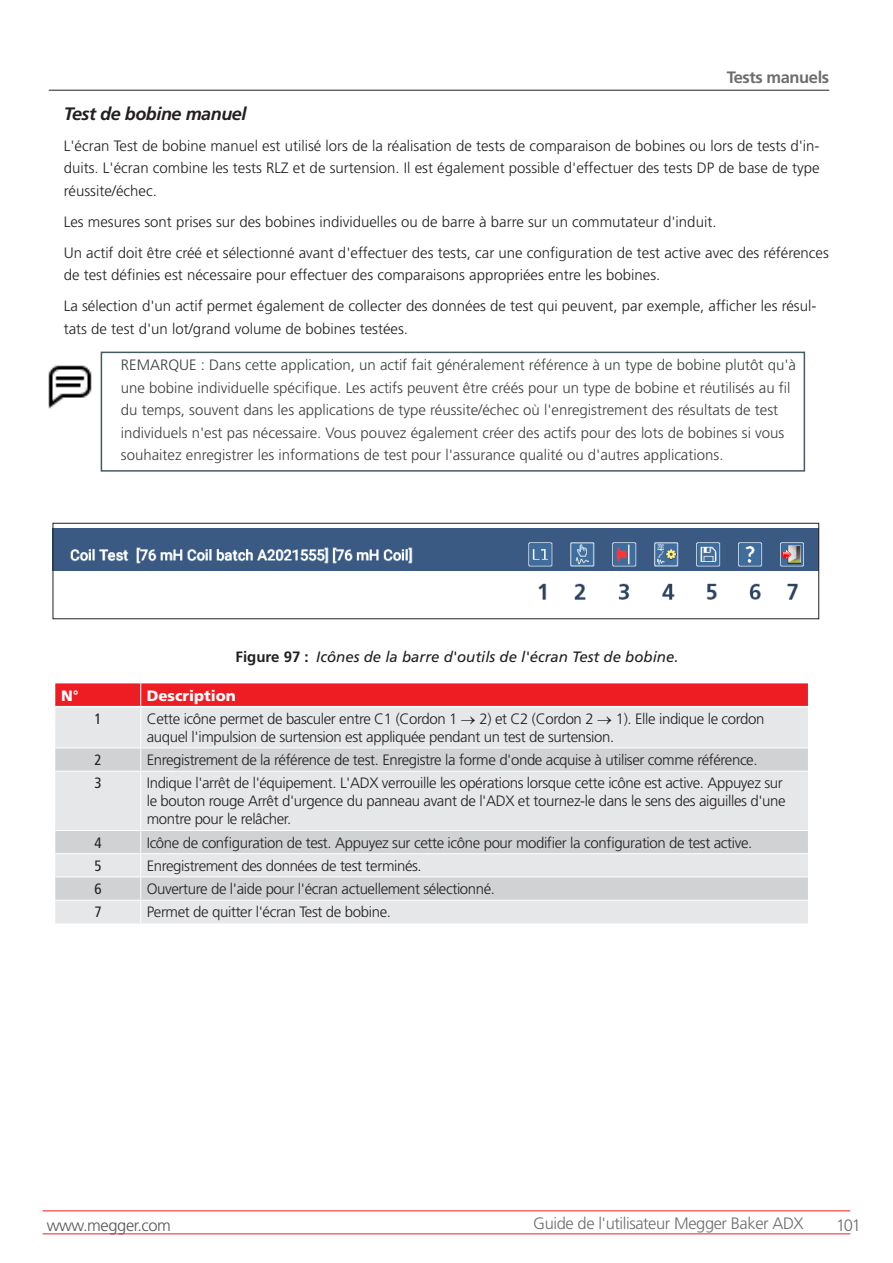
<style>
.page{position:relative;width:893px;height:1263px;background:#fff}
.page>*{position:absolute;margin:0;border:0;box-sizing:border-box;transform-origin:0 0}
.Body{font:italic 700 18px "Frutiger LT Pro";letter-spacing:-.025em;color:#231f20}
.t1{font:300 16.5px "Frutiger LT Pro";letter-spacing:-.025em;color:#6c6d70}
.t2{font:300 16.5px "Frutiger LT Pro";letter-spacing:-.025em;color:#57585a}
.t3{font:700 16.5px "Frutiger LT Pro";letter-spacing:-.025em;color:#6c6d70}
.Table_Text{font:300 15px/18px "Frutiger LT Pro";letter-spacing:-.025em;color:#231f20}
.Body-2{font:300 15px/22.5px "Frutiger LT Pro";color:#231f20}
.Note_and_Notice{font:300 15px/22.5px "Frutiger LT Pro";color:#3e3e3f}
.t4{font:italic 15px "Frutiger LT Pro";color:#231f20}
.Table_Header{font:900 15px "Frutiger LT Pro";color:#fff}
.Table_Item_Center{font:condensed 15px "Frutiger LT Pro";color:#231f20}
.s1{font-weight:700;font-style:normal}
</style>
<div class="page">
<img style="left:48px;top:365px;width:44px;height:44px">
<div style="left:101px;top:352px;width:704px;height:120px;border:2px solid #455b64"></div>
<img style="left:55px;top:528px;width:762px;height:72px">
<div style="left:53px;top:523px;width:766px;height:96px;border:1px solid #231f20"></div>
<div style="left:55px;top:707px;width:753px;height:216px;background:#e6e7e9"></div>
<svg style="left:55px;top:748px;width:753px;height:152px;background:#dcdddf"></svg>
<svg style="left:55px;top:683px;width:753px;height:23px;background:#ee2228"></svg>
<hr style="left:140px;top:707px;width:1px;height:40px;background:#fff">
<hr style="left:55px;top:747px;width:86px;height:1px;background:#fff">
<hr style="left:141px;top:747px;width:667px;height:1px;background:#fff">
<svg style="left:140px;top:748px;width:1px;height:23px"></svg>
<hr style="left:55px;top:771px;width:86px;height:1px;background:#fff">
<hr style="left:141px;top:771px;width:667px;height:1px;background:#fff">
<hr style="left:140px;top:771px;width:1px;height:59px;background:#fff">
<hr style="left:55px;top:830px;width:86px;height:1px;background:#fff">
<hr style="left:141px;top:830px;width:667px;height:1px;background:#fff">
<hr style="left:55px;top:853px;width:86px;height:1px;background:#fff">
<hr style="left:141px;top:853px;width:667px;height:1px;background:#fff">
<hr style="left:55px;top:876px;width:86px;height:1px;background:#fff">
<hr style="left:141px;top:876px;width:667px;height:1px;background:#fff">
<hr style="left:55px;top:900px;width:86px;height:1px;background:#fff">
<hr style="left:141px;top:900px;width:667px;height:1px;background:#fff">
<svg style="left:140px;top:831px;width:1px;height:92px"></svg>
<hr style="left:49px;top:90px;width:780px;height:1px;background:#231f20">
<hr style="left:43px;top:1210px;width:807px;height:1px;background:#ee1d23">
<hr style="left:43px;top:1233px;width:807px;height:1px;background:#ee1d23">
<p class="t3" style="left:727px;top:67px;width:104px">Tests manuels</p>
<p class="Body" style="left:64px;top:103px;width:184px">Test de bobine manuel</p>
<p class="Body-2" style="left:64px;top:134px;width:757px;text-align:justify">L'écran Test de bobine manuel est utilisé lors de la réalisation de tests de comparaison de bobines ou lors de tests d'in&shy;duits. L'écran combine les tests RLZ et de surtension. Il est également possible d'effectuer des tests DP de base de type réussite/échec.</p>
<p class="Body-2" style="left:64px;top:210px;width:654px">Les mesures sont prises sur des bobines individuelles ou de barre à barre sur un commutateur d'induit.</p>
<p class="Body-2" style="left:64px;top:241px;width:767px">Un actif doit être créé et sélectionné avant d'effectuer des tests, car une configuration de test active avec des références de test définies est nécessaire pour effectuer des comparaisons appropriées entre les bobines.</p>
<p class="Body-2" style="left:64px;top:295px;width:754px">La sélection d'un actif permet également de collecter des données de test qui peuvent, par exemple, afficher les résul&shy;tats de test d'un lot/grand volume de bobines testées.</p>
<p class="Note_and_Notice" style="left:121px;top:354px;width:677px">REMARQUE : Dans cette application, un actif fait généralement référence à un type de bobine plutôt qu'à une bobine individuelle spécifique. Les actifs peuvent être créés pour un type de bobine et réutilisés au fil du temps, souvent dans les applications de type réussite/échec où l'enregistrement des résultats de test individuels n'est pas nécessaire. Vous pouvez également créer des actifs pour des lots de bobines si vous souhaitez enregistrer les informations de test pour l'assurance qualité ou d'autres applications.</p>
<p class="t4" style="left:236px;top:648px;width:444px"><span class="s1">Figure 97 :</span> Icônes de la barre d'outils de l'écran Test de bobine.</p>
<p class="Table_Header" style="left:61px;top:686px;width:19px">N°</p>
<p class="Table_Header" style="left:147px;top:686px;width:91px">Description</p>
<p class="Table_Item_Center" style="left:94px;top:710px;width:9px">1</p>
<p class="Table_Text" style="left:147px;top:710px;width:619px">Cette icône permet de basculer entre C1 (Cordon 1 → 2) et C2 (Cordon 2 → 1). Elle indique le cordon auquel l'impulsion de surtension est appliquée pendant un test de surtension.</p>
<p class="Table_Item_Center" style="left:94px;top:751px;width:9px">2</p>
<p class="Table_Text" style="left:147px;top:751px;width:612px">Enregistrement de la référence de test. Enregistre la forme d'onde acquise à utiliser comme référence.</p>
<p class="Table_Item_Center" style="left:94px;top:774px;width:9px">3</p>
<p class="Table_Text" style="left:147px;top:774px;width:640px">Indique l'arrêt de l'équipement. L'ADX verrouille les opérations lorsque cette icône est active. Appuyez sur le bouton rouge Arrêt d'urgence du panneau avant de l'ADX et tournez-le dans le sens des aiguilles d'une montre pour le relâcher.</p>
<p class="Table_Item_Center" style="left:94px;top:834px;width:9px">4</p>
<p class="Table_Text" style="left:147px;top:833px;width:607px">Icône de configuration de test. Appuyez sur cette icône pour modifier la configuration de test active.</p>
<p class="Table_Item_Center" style="left:94px;top:857px;width:9px">5</p>
<p class="Table_Text" style="left:147px;top:857px;width:277px">Enregistrement des données de test terminés.</p>
<p class="Table_Item_Center" style="left:94px;top:880px;width:9px">6</p>
<p class="Table_Text" style="left:147px;top:880px;width:350px">Ouverture de l'aide pour l'écran actuellement sélectionné.</p>
<p class="Table_Item_Center" style="left:94px;top:903px;width:9px">7</p>
<p class="Table_Text" style="left:147px;top:903px;width:246px">Permet de quitter l'écran Test de bobine.</p>
<p class="t2" style="left:47px;top:1215px;width:126px">www.megger.com</p>
<p class="t1" style="left:533px;top:1213px;width:272px">Guide de l'utilisateur Megger Baker ADX</p>
<p class="t1" style="left:836px;top:1215px;width:26px">101</p>
</div>
